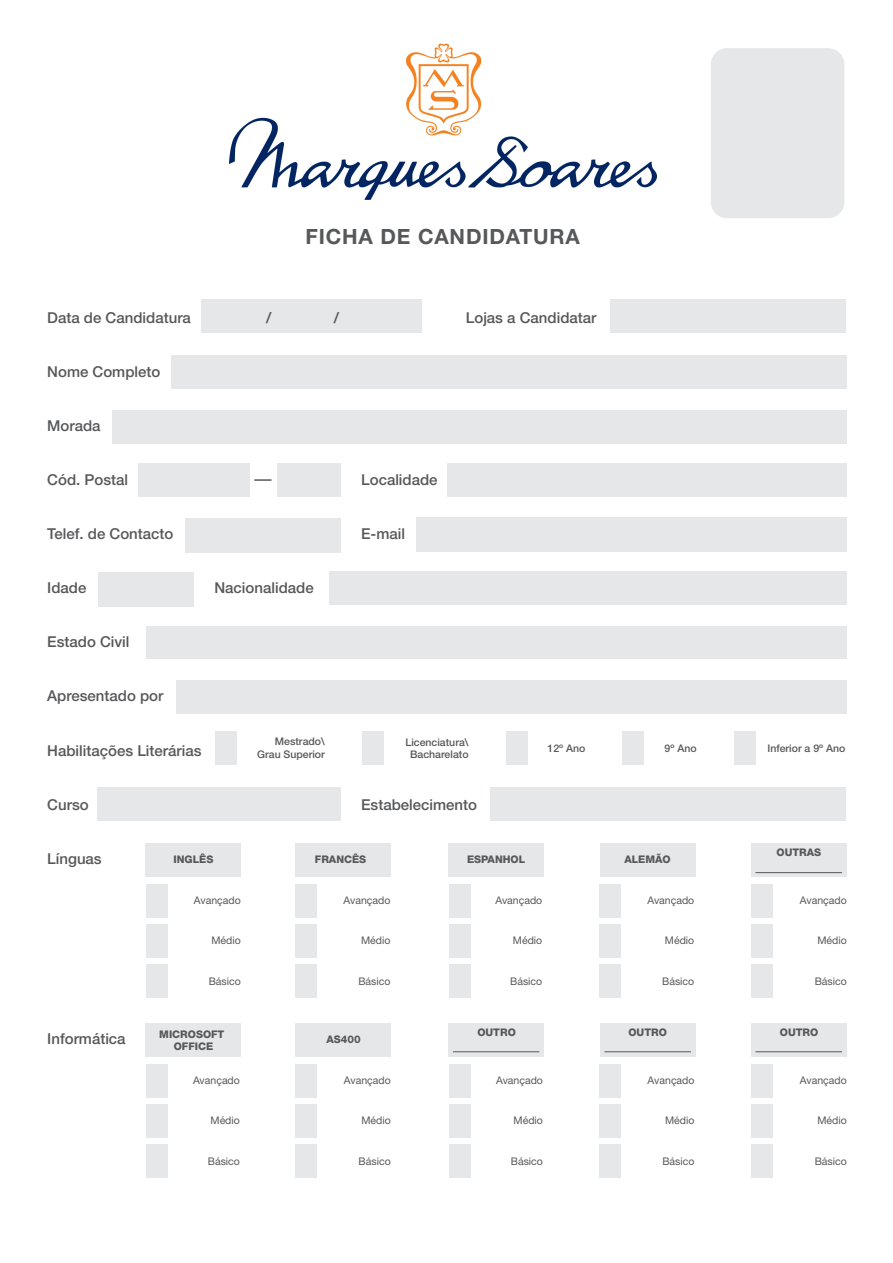
<style>
.page{position:relative;width:893px;height:1263px;background:#fff}
.page>*{position:absolute;margin:0;border:0;box-sizing:border-box;transform-origin:0 0}
.t1{font:700 21px "Helvetica Neue LT Std";letter-spacing:.04em;color:#57585a}
.t2{font:500 15px "Helvetica Neue LT Std";color:#57585a}
.t3{font:10.5px "Helvetica Neue LT Std";color:#57585a}
.t4{font:500 10.5px/12.6px "Helvetica Neue LT Std";color:#57585a;text-align:right}
.t5{font:800 10.5px/12.6px "Helvetica Neue LT Std";color:#57585a;text-align:center}
</style>
<div class="page">
<div style="left:201px;top:299px;width:220px;height:33px;background:#e6e7e9"></div>
<div style="left:146px;top:844px;width:95px;height:33px;background:#e6e7e9"></div>
<div style="left:146px;top:1023px;width:95px;height:33px;background:#e6e7e9"></div>
<div style="left:296px;top:1023px;width:95px;height:33px;background:#e6e7e9"></div>
<div style="left:448px;top:1023px;width:96px;height:33px;background:#e6e7e9"></div>
<div style="left:600px;top:1023px;width:95px;height:33px;background:#e6e7e9"></div>
<div style="left:752px;top:1023px;width:95px;height:33px;background:#e6e7e9"></div>
<div style="left:296px;top:844px;width:95px;height:33px;background:#e6e7e9"></div>
<div style="left:449px;top:844px;width:95px;height:33px;background:#e6e7e9"></div>
<div style="left:600px;top:844px;width:95px;height:33px;background:#e6e7e9"></div>
<div style="left:751px;top:844px;width:95px;height:33px;background:#e6e7e9"></div>
<svg style="left:254px;top:479px;width:18px;height:2px"></svg>
<hr style="left:755px;top:872px;width:87px;height:1px;background:#57585a">
<hr style="left:755px;top:1051px;width:87px;height:1px;background:#57585a">
<hr style="left:604px;top:1051px;width:87px;height:1px;background:#57585a">
<hr style="left:453px;top:1051px;width:86px;height:1px;background:#57585a">
<div style="left:171px;top:356px;width:675px;height:32px;background:#e6e7e9"></div>
<div style="left:112px;top:411px;width:734px;height:33px;background:#e6e7e9"></div>
<div style="left:138px;top:463px;width:111px;height:33px;background:#e6e7e9"></div>
<div style="left:277px;top:463px;width:63px;height:33px;background:#e6e7e9"></div>
<div style="left:447px;top:463px;width:399px;height:33px;background:#e6e7e9"></div>
<div style="left:185px;top:518px;width:155px;height:34px;background:#e6e7e9"></div>
<div style="left:416px;top:517px;width:430px;height:35px;background:#e6e7e9"></div>
<div style="left:98px;top:572px;width:96px;height:34px;background:#e6e7e9"></div>
<div style="left:329px;top:572px;width:517px;height:33px;background:#e6e7e9"></div>
<div style="left:146px;top:625px;width:700px;height:33px;background:#e6e7e9"></div>
<div style="left:177px;top:680px;width:670px;height:33px;background:#e6e7e9"></div>
<div style="left:215px;top:732px;width:21px;height:33px;background:#e6e7e9"></div>
<div style="left:362px;top:732px;width:21px;height:33px;background:#e6e7e9"></div>
<div style="left:506px;top:732px;width:21px;height:33px;background:#e6e7e9"></div>
<div style="left:623px;top:732px;width:21px;height:33px;background:#e6e7e9"></div>
<div style="left:734px;top:732px;width:21px;height:33px;background:#e6e7e9"></div>
<div style="left:98px;top:787px;width:242px;height:34px;background:#e6e7e9"></div>
<div style="left:490px;top:787px;width:356px;height:34px;background:#e6e7e9"></div>
<div style="left:146px;top:884px;width:21px;height:33px;background:#e6e7e9"></div>
<div style="left:146px;top:925px;width:21px;height:33px;background:#e6e7e9"></div>
<div style="left:146px;top:965px;width:21px;height:33px;background:#e6e7e9"></div>
<div style="left:296px;top:884px;width:21px;height:33px;background:#e6e7e9"></div>
<div style="left:296px;top:925px;width:21px;height:33px;background:#e6e7e9"></div>
<div style="left:296px;top:965px;width:21px;height:33px;background:#e6e7e9"></div>
<div style="left:449px;top:884px;width:21px;height:33px;background:#e6e7e9"></div>
<div style="left:449px;top:925px;width:21px;height:33px;background:#e6e7e9"></div>
<div style="left:449px;top:965px;width:21px;height:33px;background:#e6e7e9"></div>
<div style="left:600px;top:884px;width:21px;height:33px;background:#e6e7e9"></div>
<div style="left:600px;top:925px;width:21px;height:33px;background:#e6e7e9"></div>
<div style="left:600px;top:965px;width:21px;height:33px;background:#e6e7e9"></div>
<div style="left:751px;top:884px;width:21px;height:33px;background:#e6e7e9"></div>
<div style="left:751px;top:925px;width:21px;height:33px;background:#e6e7e9"></div>
<div style="left:751px;top:965px;width:21px;height:33px;background:#e6e7e9"></div>
<div style="left:146px;top:1064px;width:21px;height:33px;background:#e6e7e9"></div>
<div style="left:146px;top:1104px;width:21px;height:33px;background:#e6e7e9"></div>
<div style="left:146px;top:1144px;width:21px;height:33px;background:#e6e7e9"></div>
<div style="left:296px;top:1064px;width:21px;height:33px;background:#e6e7e9"></div>
<div style="left:296px;top:1104px;width:21px;height:33px;background:#e6e7e9"></div>
<div style="left:296px;top:1144px;width:21px;height:33px;background:#e6e7e9"></div>
<div style="left:449px;top:1064px;width:21px;height:33px;background:#e6e7e9"></div>
<div style="left:449px;top:1104px;width:21px;height:33px;background:#e6e7e9"></div>
<div style="left:449px;top:1144px;width:21px;height:33px;background:#e6e7e9"></div>
<div style="left:600px;top:1064px;width:21px;height:33px;background:#e6e7e9"></div>
<div style="left:600px;top:1104px;width:21px;height:33px;background:#e6e7e9"></div>
<div style="left:600px;top:1144px;width:21px;height:33px;background:#e6e7e9"></div>
<div style="left:751px;top:1064px;width:21px;height:33px;background:#e6e7e9"></div>
<div style="left:751px;top:1104px;width:21px;height:33px;background:#e6e7e9"></div>
<div style="left:751px;top:1144px;width:21px;height:33px;background:#e6e7e9"></div>
<img style="left:230px;top:43px;width:426px;height:157px">
<div style="left:610px;top:299px;width:235px;height:33px;background:#e6e7e9"></div>
<div style="left:711px;top:48px;width:133px;height:170px;background:#e6e7e9;border-radius:16px"></div>
<h1 class="t1" style="left:305px;top:223px;width:276px">FICHA DE CANDIDATURA</h1>
<p class="t2" style="left:47px;top:309px;width:145px">Data de Candidatura</p>
<p class="t2" style="left:266px;top:309px;width:7px">/</p>
<p class="t2" style="left:334px;top:309px;width:7px">/</p>
<p class="t2" style="left:466px;top:309px;width:132px">Lojas a Candidatar</p>
<p class="t2" style="left:47px;top:363px;width:115px">Nome Completo</p>
<p class="t2" style="left:47px;top:417px;width:55px">Morada</p>
<p class="t2" style="left:47px;top:471px;width:82px">Cód. Postal</p>
<p class="t2" style="left:361px;top:471px;width:78px">Localidade</p>
<p class="t2" style="left:47px;top:525px;width:128px">Telef. de Contacto</p>
<p class="t2" style="left:361px;top:525px;width:45px">E-mail</p>
<p class="t2" style="left:47px;top:579px;width:41px">Idade</p>
<p class="t2" style="left:214px;top:579px;width:101px">Nacionalidade</p>
<p class="t2" style="left:47px;top:633px;width:84px">Estado Civil</p>
<p class="t2" style="left:47px;top:687px;width:118px">Apresentado por</p>
<p class="t4" style="left:257px;top:735px;width:69px">Mestrado\<br>Grau Superior</p>
<p class="t4" style="left:405px;top:735px;width:65px;text-align:center">Licenciatura\<br>Bacharelato</p>
<p class="t4" style="left:548px;top:741px;width:39px">12º Ano</p>
<p class="t4" style="left:665px;top:741px;width:34px">9º Ano</p>
<p class="t4" style="left:767px;top:741px;width:79px">Inferior a 9º Ano</p>
<p class="t2" style="left:47px;top:741px;width:156px">Habilitações Literárias</p>
<p class="t2" style="left:47px;top:795px;width:43px">Curso</p>
<p class="t2" style="left:361px;top:795px;width:117px">Estabelecimento</p>
<p class="t2" style="left:47px;top:849px;width:56px">Línguas</p>
<p class="t2" style="left:47px;top:1029px;width:80px">Informática</p>
<p class="t5" style="left:174px;top:853px;width:41px">INGLÊS</p>
<p class="t5" style="left:315px;top:853px;width:53px">FRANCÊS</p>
<p class="t5" style="left:467px;top:853px;width:60px">ESPANHOL</p>
<p class="t5" style="left:624px;top:853px;width:48px">ALEMÃO</p>
<p class="t3" style="left:194px;top:894px;width:48px">Avançado</p>
<p class="t3" style="left:211px;top:934px;width:31px">Médio</p>
<p class="t3" style="left:209px;top:975px;width:34px">Básico</p>
<p class="t5" style="left:159px;top:1027px;width:67px">MICROSOFT<br>OFFICE</p>
<p class="t3" style="left:193px;top:1074px;width:48px">Avançado</p>
<p class="t3" style="left:211px;top:1114px;width:31px">Médio</p>
<p class="t3" style="left:208px;top:1155px;width:34px">Básico</p>
<p class="t3" style="left:344px;top:894px;width:48px">Avançado</p>
<p class="t3" style="left:361px;top:934px;width:31px">Médio</p>
<p class="t3" style="left:358px;top:975px;width:34px">Básico</p>
<p class="t5" style="left:326px;top:1032px;width:36px">AS400</p>
<p class="t3" style="left:344px;top:1074px;width:48px">Avançado</p>
<p class="t3" style="left:361px;top:1114px;width:31px">Médio</p>
<p class="t3" style="left:359px;top:1155px;width:34px">Básico</p>
<p class="t3" style="left:495px;top:894px;width:48px">Avançado</p>
<p class="t3" style="left:513px;top:934px;width:31px">Médio</p>
<p class="t3" style="left:510px;top:975px;width:34px">Básico</p>
<p class="t5" style="left:477px;top:1026px;width:40px">OUTRO</p>
<p class="t3" style="left:496px;top:1074px;width:48px">Avançado</p>
<p class="t3" style="left:514px;top:1114px;width:31px">Médio</p>
<p class="t3" style="left:511px;top:1155px;width:34px">Básico</p>
<p class="t3" style="left:647px;top:894px;width:48px">Avançado</p>
<p class="t3" style="left:665px;top:934px;width:31px">Médio</p>
<p class="t3" style="left:662px;top:975px;width:34px">Básico</p>
<p class="t5" style="left:628px;top:1026px;width:40px">OUTRO</p>
<p class="t3" style="left:648px;top:1074px;width:48px">Avançado</p>
<p class="t3" style="left:665px;top:1114px;width:31px">Médio</p>
<p class="t3" style="left:662px;top:1155px;width:34px">Básico</p>
<p class="t5" style="left:776px;top:846px;width:46px">OUTRAS</p>
<p class="t3" style="left:800px;top:894px;width:48px">Avançado</p>
<p class="t3" style="left:817px;top:934px;width:31px">Médio</p>
<p class="t3" style="left:815px;top:975px;width:34px">Básico</p>
<p class="t5" style="left:780px;top:1026px;width:40px">OUTRO</p>
<p class="t3" style="left:800px;top:1074px;width:48px">Avançado</p>
<p class="t3" style="left:817px;top:1114px;width:31px">Médio</p>
<p class="t3" style="left:815px;top:1155px;width:34px">Básico</p>
</div>
